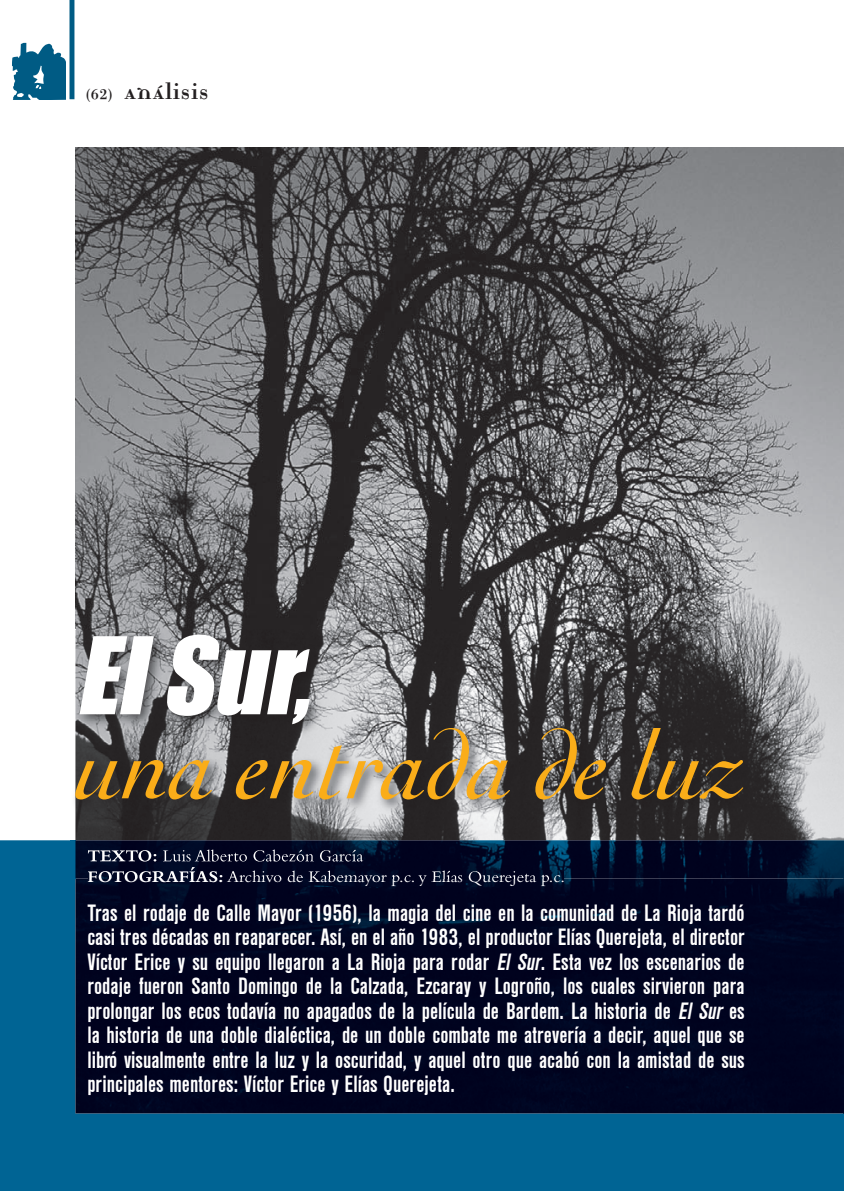
<style>
.page{position:relative;width:844px;height:1191px;background:#fff}
.page>*{position:absolute;margin:0;border:0;box-sizing:border-box;transform-origin:0 0}
.t1{font:italic 98.7px "Cochin";color:#faad19}
.t2{font:italic 98.7px "Impact";color:#fff}
.t3{font:700 condensed 24.5px/24.5px "Nimbus San D";color:#fff;text-align:justify}
.t4{font:24.5px "Katrina";color:#231f20}
.t5{font:17.5px "Bembo";color:#fff}
.s1{font-size:15.75px}
.s2{font-weight:700}
.s3{font-style:italic}
</style>
<div class="page">
<img style="left:75px;top:147px;width:769px;height:966px">
<svg style="left:0;top:840px;width:843px;height:351px;background:#002346"></svg>
<img style="left:88px;top:878px;width:134px;height:4px">
<img style="left:224px;top:878px;width:339px;height:8px">
<img style="left:70px;top:840px;width:5px;height:38px">
<img style="left:75px;top:840px;width:768px;height:38px">
<img style="left:88px;top:850px;width:68px;height:11px">
<img style="left:158px;top:849px;width:205px;height:12px">
<img style="left:88px;top:867px;width:134px;height:11px">
<img style="left:224px;top:870px;width:339px;height:8px">
<div style="left:69px;top:0;width:5px;height:99px;background:#005b84"></div>
<svg style="left:12px;top:43px;width:53px;height:56px"></svg>
<p class="t4" style="left:86px;top:77px;width:124px"><span class="s1">(62)</span> análisis</p>
<h1 class="t2" style="left:75px;top:599px;width:261px">ElSur,</h1>
<h1 class="t1" style="left:76px;top:711px;width:670px">una entrada de luz</h1>
<p class="t5" style="left:87px;top:866px;width:479px"><span class="s2">FOTOGRAFÍAS:</span> Archivo de Kabemayor p.c. y Elías Querejeta p.c.</p>
<p class="t3" style="left:87px;top:901px;width:658px">Tras el rodaje de Calle Mayor (1956), la magia del cine en la comunidad de La Rioja tardó casi tres décadas en reaparecer. Así, en el año 1983, el productor Elías Querejeta, el director Víctor Erice y su equipo llegaron a La Rioja para rodar <span class="s3">El Sur</span>. Esta vez los escenarios de rodaje fueron Santo Domingo de la Calzada, Ezcaray y Logroño, los cuales sirvieron para prolongar los ecos todavía no apagados de la película de Bardem. La historia de <span class="s3">El Sur</span> es la historia de una doble dialéctica, de un doble combate me atrevería a decir, aquel que se libró visualmente entre la luz y la oscuridad, y aquel otro que acabó con la amistad de sus principales mentores: Víctor Erice y Elías Querejeta.</p>
</div>
